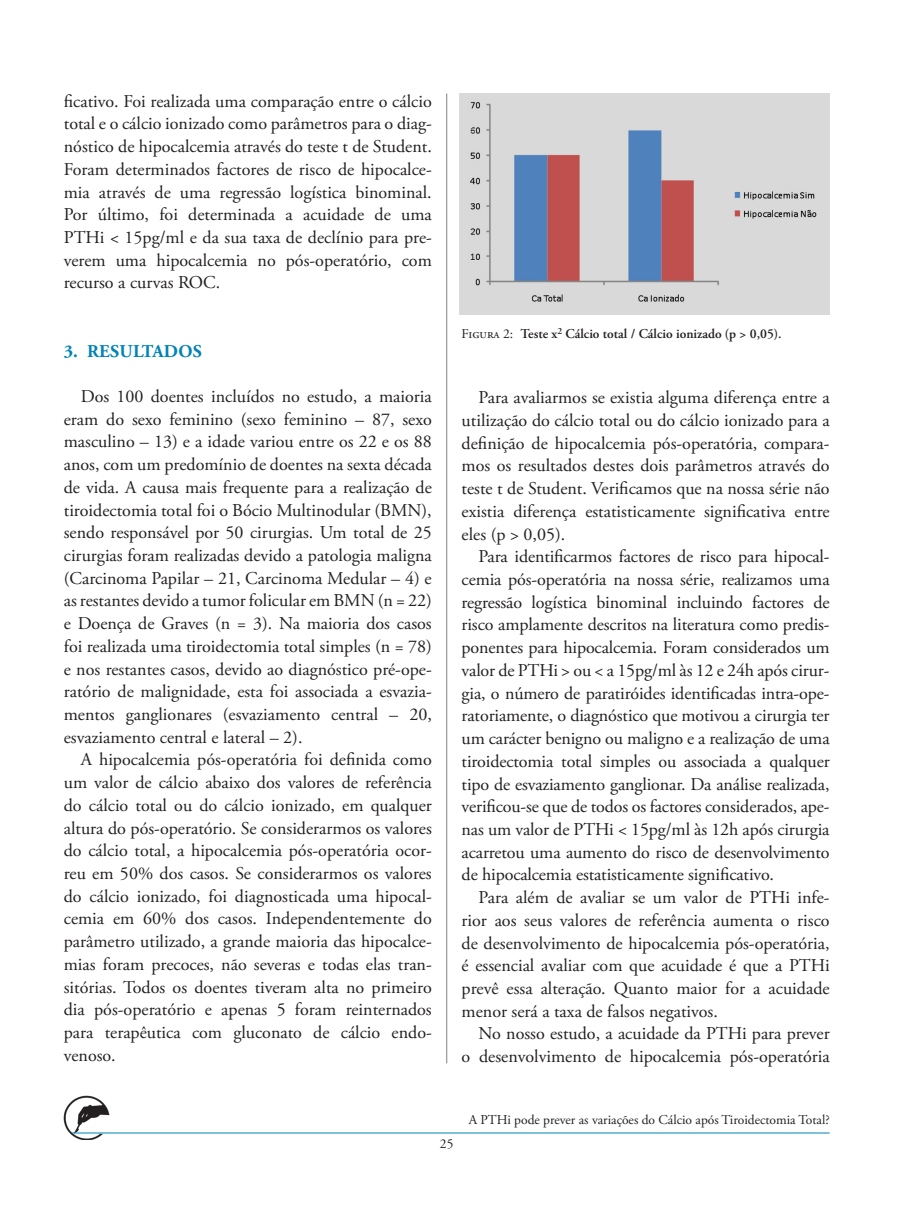
<style>
.page{position:relative;width:902px;height:1208px;background:#fff}
.page>*{position:absolute;margin:0;border:0;box-sizing:border-box;transform-origin:0 0}
.Texto_colunas{font:18px/22.6px "Adobe Garamond Pro";color:#231f20;text-align:justify}
.TITULOS{font:700 18px "Adobe Garamond Pro";letter-spacing:.015em;color:#0083b6}
.t1{font:13.5px "Adobe Garamond Pro";color:#231f20}
.Legendas{font:600 13.5px "Adobe Garamond Pro";color:#231f20}
.s1{font-weight:400}
</style>
<div class="page">
<hr style="left:446px;top:94px;width:1px;height:969px;background:#808285">
<img style="left:64px;top:1095px;width:45px;height:45px">
<hr style="left:72px;top:1132px;width:757px;height:1px;background:#0083b6">
<img style="left:459px;top:94px;width:370px;height:221px">
<p class="Texto_colunas" style="left:64px;top:90px;width:369px">ficativo. Foi realizada uma comparação entre o cálcio total e o cálcio ionizado como parâmetros para o diag&shy;nóstico de hipocalcemia através do teste t de Student.<br>Foram determinados factores de risco de hipocalce&shy;mia através de uma regressão logística binominal.<br>Por último, foi determinada a acuidade de uma PTHi &lt; 1 5pg/ml e da sua taxa de declínio para pre&shy;verem uma hipocalcemia no pós-operatório, com recurso a curvas ROC.</p>
<p class="TITULOS" style="left:64px;top:340px;width:140px">3. RESULTADOS</p>
<p class="Texto_colunas" style="left:64px;top:385px;width:369px;text-indent:17px">Dos 1 00 doentes incluídos no estudo, a maioria eram do sexo feminino (sexo feminino – 87, sexo masculino – 1 3) e a idade variou entre os 22 e os 88 anos, com um predomínio de doentes na sexta década de vida. A causa mais frequente para a realização de tiroidectomia total foi o Bócio Multinodular (BMN), sendo responsável por 50 cirurgias. Um total de 25 cirurgias foram realizadas devido a patologia maligna (Carcinoma Papilar – 21 , Carcinoma Medular – 4) e as restantes devido a tumor folicular em BMN (n = 22) e Doença de Graves (n = 3). Na maioria dos casos foi realizada uma tiroidectomia total simples (n = 78) e nos restantes casos, devido ao diagnóstico pré-ope&shy;ratório de malignidade, esta foi associada a esvazia&shy;mentos ganglionares (esvaziamento central – 20, esvaziamento central e lateral – 2).</p>
<p class="Texto_colunas" style="left:64px;top:749px;width:369px;text-indent:17px">A hipocalcemia pós-operatória foi definida como um valor de cálcio abaixo dos valores de referência do cálcio total ou do cálcio ionizado, em qualquer altura do pós-operatório. Se considerarmos os valores do cálcio total, a hipocalcemia pós-operatória ocor&shy;reu em 50% dos casos. Se considerarmos os valores do cálcio ionizado, foi diagnosticada uma hipocal&shy;cemia em 60% dos casos. Independentemente do parâmetro utilizado, a grande maioria das hipocalce&shy;mias foram precoces, não severas e todas elas tran&shy;sitórias. Todos os doentes tiveram alta no primeiro dia pós-operatório e apenas 5 foram reinternados para terapêutica com gluconato de cálcio endo&shy;venoso.</p>
<p class="Legendas" style="left:461px;top:326px;width:321px"><span class="s1">Figura 2:</span> Teste x<sup>2</sup> Cálcio total / Cálcio ionizado (p &gt; 0,05).</p>
<p class="Texto_colunas" style="left:461px;top:387px;width:369px;text-indent:17px">Para avaliarmos se existia alguma diferença entre a utilização do cálcio total ou do cálcio ionizado para a definição de hipocalcemia pós-operatória, compara&shy;mos os resultados destes dois parâmetros através do teste t de Student. Verificamos que na nossa série não existia diferença estatisticamente significativa entre eles (p &gt; 0,05).</p>
<p class="Texto_colunas" style="left:461px;top:546px;width:369px;text-indent:17px">Para identificarmos factores de risco para hipocal&shy;cemia pós-operatória na nossa série, realizamos uma regressão logística binominal incluindo factores de risco amplamente descritos na literatura como predis&shy;ponentes para hipocalcemia. Foram considerados um valor de PTHi &gt; ou &lt; a 1 5pg/ml às 1 2 e 24h após cirur&shy;gia, o número de paratiróides identificadas intra-ope&shy;ratoriamente, o diagnóstico que motivou a cirurgia ter um carácter benigno ou maligno e a realização de uma tiroidectomia total simples ou associada a qualquer tipo de esvaziamento ganglionar. Da análise realizada, verificou-se que de todos os factores considerados, ape&shy;nas um valor de PTHi &lt; 1 5pg/ml às 1 2h após cirurgia acarretou uma aumento do risco de desenvolvimento de hipocalcemia estatisticamente significativo.</p>
<p class="Texto_colunas" style="left:461px;top:886px;width:369px;text-indent:17px">Para além de avaliar se um valor de PTHi infe&shy;rior aos seus valores de referência aumenta o risco de desenvolvimento de hipocalcemia pós-operatória, é essencial avaliar com que acuidade é que a PTHi prevê essa alteração. Quanto maior for a acuidade menor será a taxa de falsos negativos.</p>
<p class="Texto_colunas" style="left:461px;top:1023px;width:369px;text-align:right">No nosso estudo, a acuidade da PTHi para prever<br>o desenvolvimento de hipocalcemia pós-operatória</p>
<p class="t1" style="left:440px;top:1135px;width:13px">22</p>
<p class="t1" style="left:468px;top:1111px;width:362px">A PTHi pode prever as variações do Cálcio após Tiroidectomia Total?</p>
</div>
